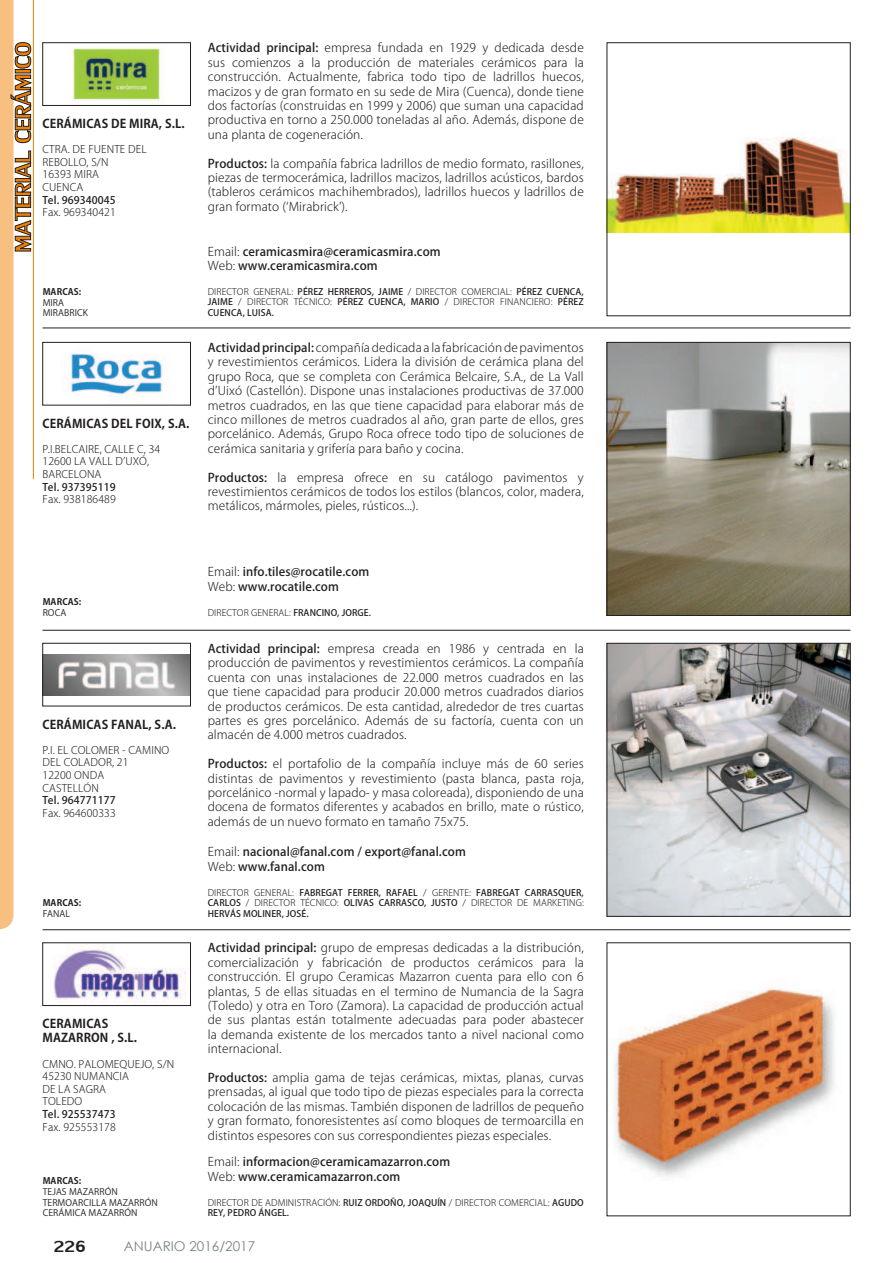
<style>
.page{position:relative;width:893px;height:1263px;background:#fff}
.page>*{position:absolute;margin:0;border:0;box-sizing:border-box;transform-origin:0 0}
.t1{font:24px "Lily UPC";color:#231f20}
.t2{font:13.5px "Century Gothic";color:#7b8387}
.t3{font:300 12px/14.4px "Koz Go Pro";letter-spacing:.01em;color:#231f20;text-align:justify}
.t4{font:500 12px/14.4px "Koz Go Pro";letter-spacing:.01em;color:#231f20}
.t5{font:700 12px/14.4px "Koz Go Pro";letter-spacing:.01em;color:#231f20}
.t6{font:300 10.5px/12.6px "Koz Go Pro";letter-spacing:.01em;color:#231f20}
.t7{font:500 10.5px "Koz Go Pro";letter-spacing:.01em;color:#231f20}
.t8{font:300 9px/10.5px "Koz Go Pro";letter-spacing:.01em;color:#231f20;text-align:justify}
.t9{font:500 9px/10.5px "Koz Go Pro";letter-spacing:.01em;color:#231f20;text-align:justify}
.t10{font:9px/10.8px "Koz Go Pro";letter-spacing:.01em;color:#231f20}
.t11{font:700 9px "Koz Go Pro";letter-spacing:.01em;color:#231f20}
.s1{font-weight:500}
.s2{font-weight:300}
</style>
<div class="page">
<hr style="left:43px;top:328px;width:807px;height:1px;background:#231f20">
<hr style="left:43px;top:630px;width:807px;height:1px;background:#231f20">
<hr style="left:43px;top:929px;width:807px;height:1px;background:#231f20">
<img style="left:609px;top:137px;width:239px;height:95px">
<img style="left:69px;top:45px;width:92px;height:56px">
<div style="left:43px;top:43px;width:148px;height:63px;border:1px solid #231f20"></div>
<img style="left:609px;top:344px;width:239px;height:270px">
<div style="left:607px;top:342px;width:243px;height:274px;border:1px solid #231f20"></div>
<img style="left:69px;top:354px;width:94px;height:42px">
<div style="left:43px;top:342px;width:148px;height:63px;border:1px solid #231f20"></div>
<img style="left:609px;top:645px;width:239px;height:269px">
<div style="left:607px;top:643px;width:243px;height:273px;border:1px solid #231f20"></div>
<img style="left:45px;top:654px;width:144px;height:41px">
<div style="left:43px;top:643px;width:148px;height:63px;border:1px solid #231f20"></div>
<img style="left:614px;top:988px;width:222px;height:189px">
<img style="left:53px;top:945px;width:133px;height:57px">
<div style="left:43px;top:942px;width:148px;height:64px;border:1px solid #231f20"></div>
<hr style="left:33px;top:0;width:1px;height:479px;background:#ee7f00">
<svg style="left:0;top:0;width:31px;height:929px"></svg>
<p class="t5" style="left:43px;top:117px;width:144px">CERÁMICAS DE MIRA, S.L.</p>
<p class="t6" style="left:43px;top:143px;width:106px">CTRA. DE FUENTE DEL<br>REBOLLO, S/N<br>16393 MIRA<br>CUENCA</p>
<p class="t7" style="left:43px;top:193px;width:75px">Tel. 969340045</p>
<p class="t6" style="left:43px;top:206px;width:75px">Fax. 969340421</p>
<p class="t11" style="left:43px;top:286px;width:40px">MARCAS:</p>
<p class="t10" style="left:43px;top:297px;width:47px">MIRA<br>MIRABRICK</p>
<p class="t5" style="left:43px;top:417px;width:148px">CERÁMICAS DEL FOIX, S.A.</p>
<p class="t6" style="left:43px;top:443px;width:119px">P.I.BELCAIRE, CALLE C, 34<br>12600 LA VALL D’UXÓ,<br>BARCELONA</p>
<p class="t7" style="left:43px;top:480px;width:75px">Tel. 937395119</p>
<p class="t6" style="left:43px;top:493px;width:75px">Fax. 938186489</p>
<p class="t3" style="left:208px;top:41px;width:378px"><span class="s1">Actividad principal:</span> empresa fundada en 1929 y dedicada desde sus comienzos a la producción de materiales cerámicos para la construcción. Actualmente, fabrica todo tipo de ladrillos huecos, macizos y de gran formato en su sede de Mira (Cuenca), donde tiene dos factorías (construidas en 1999 y 2006) que suman una capacidad productiva en torno a 250.000 toneladas al año. Además, dispone de una planta de cogeneración.</p>
<p class="t3" style="left:208px;top:156px;width:378px"><span class="s1">Productos:</span> la compañía fabrica ladrillos de medio formato, rasillones, piezas de termocerámica, ladrillos macizos, ladrillos acústicos, bardos (tableros cerámicos machihembrados), ladrillos huecos y ladrillos de gran formato (‘Mirabrick’).</p>
<p class="t4" style="left:208px;top:245px;width:234px"><span class="s2">Email:</span> ceramicasmira@ceramicasmira.com<br><span class="s2">Web:</span> www.ceramicasmira.com</p>
<p class="t8" style="left:208px;top:286px;width:378px">DIRECTOR GENERAL: <span class="s1">PÉREZ HERREROS, JAIME</span> / DIRECTOR COMERCIAL: <span class="s1">PÉREZ CUENCA, JAIME</span> / DIRECTOR TÉCNICO: <span class="s1">PÉREZ CUENCA, MARIO</span> / DIRECTOR FINANCIERO: <span class="s1">PÉREZ CUENCA, LUISA.</span></p>
<p class="t3" style="left:208px;top:340px;width:378px"><span class="s1">Actividad principal:</span> compañía dedicada a la fabricación de pavimentos y revestimientos cerámicos. Lidera la división de cerámica plana del grupo Roca, que se completa con Cerámica Belcaire, S.A., de La Vall d’Uixó (Castellón). Dispone unas instalaciones productivas de 37.000 metros cuadrados, en las que tiene capacidad para elaborar más de cinco millones de metros cuadrados al año, gran parte de ellos, gres porcelánico. Además, Grupo Roca ofrece todo tipo de soluciones de cerámica sanitaria y grifería para baño y cocina.</p>
<p class="t3" style="left:208px;top:470px;width:378px"><span class="s1">Productos:</span> la empresa ofrece en su catálogo pavimentos y revestimientos cerámicos de todos los estilos (blancos, color, madera, metálicos, mármoles, pieles, rústicos...).</p>
<p class="t11" style="left:43px;top:596px;width:40px">MARCAS:</p>
<p class="t10" style="left:43px;top:607px;width:25px">ROCA</p>
<p class="t5" style="left:43px;top:718px;width:135px">CERÁMICAS FANAL, S.A.</p>
<p class="t6" style="left:43px;top:744px;width:128px">P.I. EL COLOMER - CAMINO<br>DEL COLADOR, 21<br>12200 ONDA<br>CASTELLÓN</p>
<p class="t7" style="left:43px;top:793px;width:75px">Tel. 964771177</p>
<p class="t6" style="left:43px;top:807px;width:75px">Fax. 964600333</p>
<p class="t11" style="left:43px;top:897px;width:40px">MARCAS:</p>
<p class="t10" style="left:43px;top:908px;width:29px">FANAL</p>
<p class="t5" style="left:43px;top:1017px;width:96px">CERAMICAS<br>MAZARRON , S.L.</p>
<p class="t6" style="left:43px;top:1057px;width:133px">CMNO. PALOMEQUEJO, S/N<br>45230 NUMANCIA<br>DE LA SAGRA<br>TOLEDO</p>
<p class="t7" style="left:43px;top:1107px;width:75px">Tel. 925537473</p>
<p class="t6" style="left:43px;top:1120px;width:75px">Fax. 925553178</p>
<p class="t11" style="left:43px;top:1175px;width:40px">MARCAS:</p>
<p class="t10" style="left:43px;top:1186px;width:117px">TEJAS MAZARRÓN<br>TERMOARCILLA MAZARRÓN<br>CERÁMICA MAZARRÓN</p>
<p class="t4" style="left:208px;top:565px;width:163px"><span class="s2">Email:</span> info.tiles@rocatile.com<br><span class="s2">Web:</span> www.rocatile.com</p>
<p class="t8" style="left:208px;top:607px;width:165px">DIRECTOR GENERAL: <span class="s1">FRANCINO, JORGE.</span></p>
<p class="t3" style="left:208px;top:641px;width:378px"><span class="s1">Actividad principal:</span> empresa creada en 1986 y centrada en la producción de pavimentos y revestimientos cerámicos. La compañía cuenta con unas instalaciones de 22.000 metros cuadrados en las que tiene capacidad para producir 20.000 metros cuadrados diarios de productos cerámicos. De esta cantidad, alrededor de tres cuartas partes es gres porcelánico. Además de su factoría, cuenta con un almacén de 4.000 metros cuadrados.</p>
<p class="t3" style="left:208px;top:757px;width:378px"><span class="s1">Productos:</span> el portafolio de la compañía incluye más de 60 series distintas de pavimentos y revestimiento (pasta blanca, pasta roja, porcelánico -normal y lapado- y masa coloreada), disponiendo de una docena de formatos diferentes y acabados en brillo, mate o rústico, además de un nuevo formato en tamaño 75x75.</p>
<p class="t4" style="left:208px;top:845px;width:260px"><span class="s2">Email:</span> nacional@fanal.com / export@fanal.com<br><span class="s2">Web:</span> www.fanal.com</p>
<p class="t9" style="left:208px;top:887px;width:378px"><span class="s2">DIRECTOR GENERAL:</span> FABREGAT FERRER, RAFAEL <span class="s2">/ GERENTE:</span> FABREGAT CARRASQUER, CARLOS <span class="s2">/ DIRECTOR TÉCNICO:</span> OLIVAS CARRASCO, JUSTO <span class="s2">/ DIRECTOR DE MARKETING:<br></span>HERVÁS MOLINER, JOSÉ.</p>
<p class="t3" style="left:208px;top:941px;width:378px"><span class="s1">Actividad principal:</span> grupo de empresas dedicadas a la distribución, comercialización y fabricación de productos cerámicos para la construcción. El grupo Ceramicas Mazarron cuenta para ello con 6 plantas, 5 de ellas situadas en el termino de Numancia de la Sagra (Toledo) y otra en Toro (Zamora). La capacidad de producción actual de sus plantas están totalmente adecuadas para poder abastecer la demanda existente de los mercados tanto a nivel nacional como internacional.</p>
<p class="t3" style="left:208px;top:1070px;width:378px"><span class="s1">Productos:</span> amplia gama de tejas cerámicas, mixtas, planas, curvas prensadas, al igual que todo tipo de piezas especiales para la correcta colocación de las mismas. También disponen de ladrillos de pequeño y gran formato, fonoresistentes así como bloques de termoarcilla en distintos espesores con sus correspondientes piezas especiales.</p>
<p class="t4" style="left:208px;top:1155px;width:244px"><span class="s2">Email:</span> informacion@ceramicamazarron.com<br><span class="s2">Web:</span> www.ceramicamazarron.com</p>
<p class="t8" style="left:208px;top:1197px;width:378px">DIRECTOR DE ADMINISTRACIÓN: <span class="s1">RUIZ ORDOÑO, JOAQUÍN</span> / DIRECTOR COMERCIAL: <span class="s1">AGUDO<br>REY, PEDRO ÁNGEL.</span></p>
<h1 class="t1" style="left:54px;top:1229px;width:34px">226</h1>
<p class="t2" style="left:124px;top:1241px;width:133px">ANUARIO 2016/2017</p>
</div>
